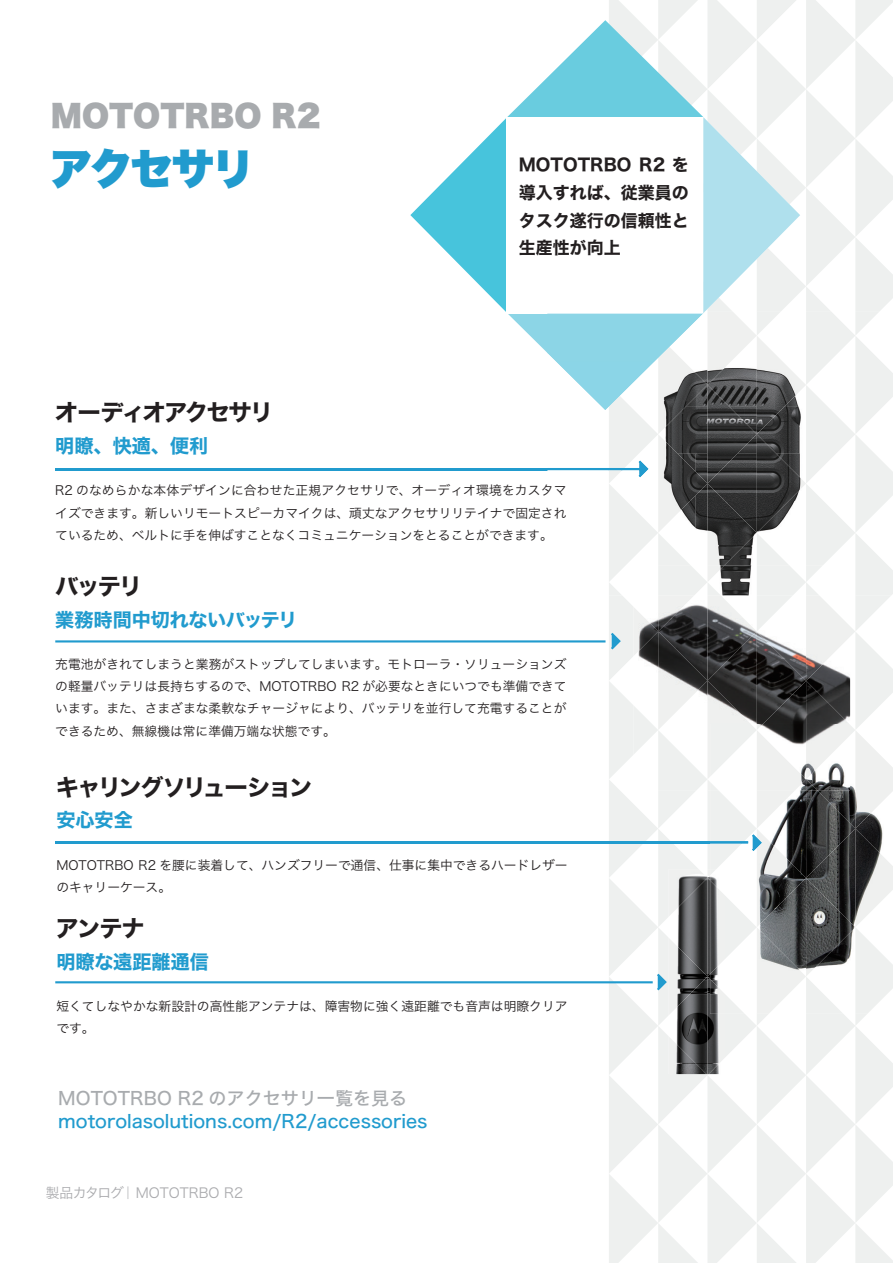
<style>
.page{position:relative;width:893px;height:1263px;background:#fff}
.page>*{position:absolute;margin:0;border:0;box-sizing:border-box;transform-origin:0 0}
.t1{font:42.45px "Hiragino Sans W9";letter-spacing:-.055em;color:#219bce}
.t2{font:29.7px "Hiragino Sans W9";color:#a8abae}
.t3{font:23.4px "Hiragino Sans W7";letter-spacing:-.08em;color:#231f20}
.t4{font:19.2px "Hiragino Sans W7";color:#219bce}
.t5{font:18px "Hiragino Sans W5";color:#219bce}
.t6{font:18px "Hiragino Sans W5";color:#a8abae}
.t7{font:16.95px/27.6px "Hiragino Sans W7";color:#231f20;text-align:justify}
.t8{font:13.8px "Hiragino Sans W3";color:#aaabae}
.t9{font:12.75px/22.4px "Hiragino Sans W3";color:#231f20;text-align:justify}
</style>
<div class="page">
<hr style="left:55px;top:640px;width:550px;height:2px;background:#219bce">
<hr style="left:55px;top:841px;width:693px;height:2px;background:#219bce">
<hr style="left:55px;top:981px;width:598px;height:2px;background:#219bce">
<hr style="left:55px;top:468px;width:588px;height:2px;background:#219bce">
<img style="left:658px;top:410px;width:49px;height:122px">
<img style="left:707px;top:410px;width:50px;height:155px">
<img style="left:757px;top:410px;width:49px;height:123px">
<svg style="left:410px;top:0;width:483px;height:410px"></svg>
<img style="left:547px;top:312px;width:156px;height:50px">
<img style="left:556px;top:362px;width:98px;height:48px">
<img style="left:639px;top:461px;width:9px;height:16px">
<img style="left:708px;top:565px;width:16px;height:16px">
<svg style="left:609px;top:582px;width:284px;height:681px"></svg>
<h2 class="t2" style="left:51px;top:100px;width:272px">MOTOTRBO R2</h2>
<h1 class="t1" style="left:50px;top:146px;width:206px">アクセサリ</h1>
<h3 class="t7" style="left:519px;top:152px;width:172px">MOTOTRBO R2 を導入すれば、従業員のタスク遂行の信頼性と生産性が向上</h3>
<h3 class="t3" style="left:55px;top:394px;width:220px">オーディオアクセサリ</h3>
<h3 class="t4" style="left:55px;top:431px;width:155px">明瞭、快適、便利</h3>
<p class="t9" style="left:55px;top:479px;width:513px">R2 のなめらかな本体デザインに合わせた正規アクセサリで、オーディオ環境をカスタマイズできます。新しいリモートスピーカマイクは、頑丈なアクセサリリテイナで固定されているため、ベルトに手を伸ばすことなくコミュニケーションをとることができます。</p>
<h3 class="t3" style="left:55px;top:567px;width:89px">バッテリ</h3>
<h3 class="t4" style="left:55px;top:604px;width:243px">業務時間中切れないバッテリ</h3>
<p class="t9" style="left:55px;top:652px;width:513px">充電池がきれてしまうと業務がストップしてしまいます。モトローラ・ソリューションズの軽量バッテリは長持ちするので、MOTOTRBO R2 が必要なときにいつでも準備できています。また、さまざまな柔軟なチャージャにより、バッテリを並行して充電することができるため、無線機は常に準備万端な状態です。</p>
<h3 class="t3" style="left:56px;top:768px;width:258px">キャリングソリューション</h3>
<h3 class="t4" style="left:56px;top:805px;width:78px">安心安全</h3>
<p class="t9" style="left:56px;top:853px;width:513px">MOTOTRBO R2 を腰に装着して、ハンズフリーで通信、仕事に集中できるハードレザーのキャリーケース。</p>
<h3 class="t3" style="left:55px;top:910px;width:91px">アンテナ</h3>
<h3 class="t4" style="left:56px;top:947px;width:154px">明瞭な遠距離通信</h3>
<p class="t9" style="left:56px;top:994px;width:513px">短くてしなやかな新設計の高性能アンテナは、障害物に強く遠距離でも音声は明瞭クリアです。</p>
<h3 class="t6" style="left:58px;top:1082px;width:350px">MOTOTRBO R2 のアクセサリ一覧を見る</h3>
<h3 class="t5" style="left:58px;top:1105px;width:371px">motorolasolutions.com/R2/accessories</h3>
<p class="t8" style="left:46px;top:1180px;width:199px">製品カタログ｜MOTOTRBO R2</p>
</div>
